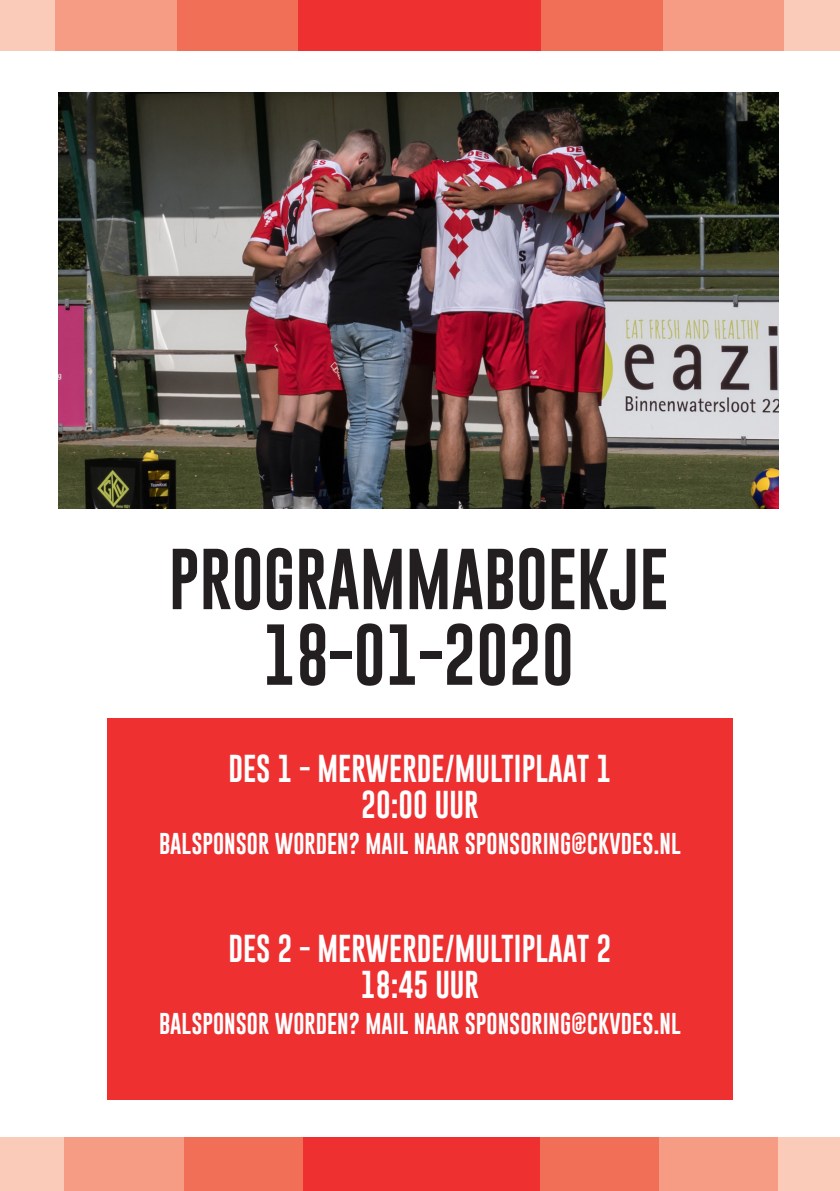
<style>
.page{position:relative;width:840px;height:1191px;background:#fff}
.page>*{position:absolute;margin:0;border:0;box-sizing:border-box;transform-origin:0 0}
.t1{font:63px "Gobold";color:#231f20}
.t2{font:28.4px "Gobold";color:#fff}
.t3{font:22px "Gobold";color:#fff}
</style>
<div class="page">
<div style="left:539px;top:1137px;width:119px;height:54px;background:#f26f57"></div>
<div style="left:658px;top:1137px;width:120px;height:54px;background:#f69c84"></div>
<div style="left:778px;top:1137px;width:61px;height:54px;background:#fbcbba"></div>
<div style="left:0;top:1137px;width:65px;height:54px;background:#fbcbba"></div>
<div style="left:65px;top:1137px;width:119px;height:54px;background:#f69c84"></div>
<div style="left:184px;top:1137px;width:119px;height:54px;background:#f26f57"></div>
<div style="left:303px;top:1137px;width:120px;height:54px;background:#ee3031"></div>
<div style="left:420px;top:1137px;width:119px;height:54px;background:#ee3031"></div>
<div style="left:0;top:0;width:55px;height:50px;background:#fbcbba"></div>
<div style="left:55px;top:0;width:122px;height:50px;background:#f69c84"></div>
<div style="left:177px;top:0;width:121px;height:50px;background:#f26f57"></div>
<div style="left:298px;top:0;width:122px;height:50px;background:#ee3031"></div>
<div style="left:420px;top:0;width:121px;height:50px;background:#ee3031"></div>
<div style="left:541px;top:0;width:122px;height:50px;background:#f26f57"></div>
<div style="left:662px;top:0;width:122px;height:50px;background:#f69c84"></div>
<div style="left:784px;top:0;width:55px;height:50px;background:#fbcbba"></div>
<div style="left:107px;top:718px;width:625px;height:382px;background:#ee3031"></div>
<img style="left:59px;top:92px;width:719px;height:416px">
<p class="t1" style="left:169px;top:538px;width:501px">PROGRAMMABOEKJE</p>
<p class="t1" style="left:263px;top:614px;width:312px">18-01-2020</p>
<p class="t2" style="left:228px;top:750px;width:384px">DES 1 - MERWERDE/MULTIPLAAT 1</p>
<p class="t2" style="left:361px;top:786px;width:119px">20:00 UUR</p>
<p class="t3" style="left:159px;top:829px;width:523px">BALSPONSOR WORDEN? MAIL NAAR SPONSORING@CKVDES.NL</p>
<p class="t2" style="left:228px;top:930px;width:384px">DES 2 - MERWERDE/MULTIPLAAT 2</p>
<p class="t2" style="left:360px;top:966px;width:120px">18:45 UUR</p>
<p class="t3" style="left:159px;top:1009px;width:523px">BALSPONSOR WORDEN? MAIL NAAR SPONSORING@CKVDES.NL</p>
</div>
